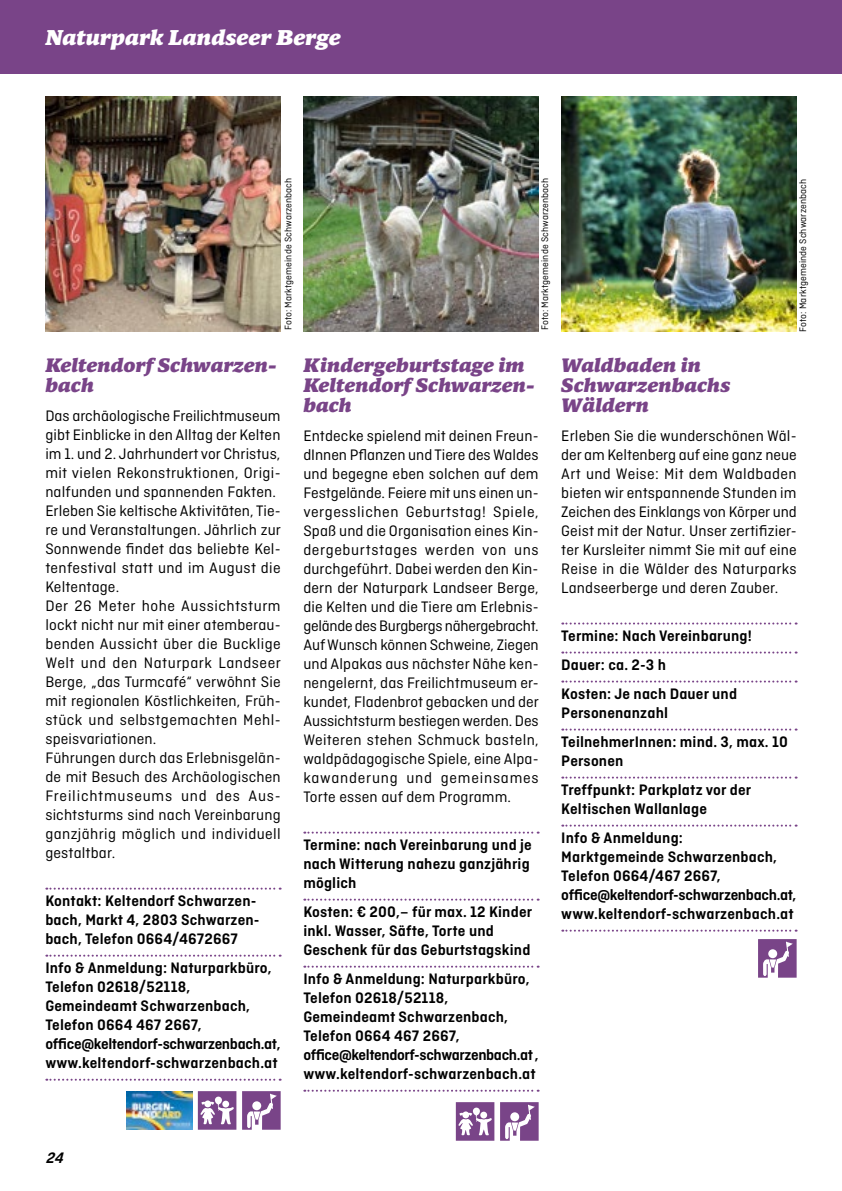
<style>
.page{position:relative;width:842px;height:1191px;background:#fff}
.page>*{position:absolute;margin:0;border:0;box-sizing:border-box;transform-origin:0 0}
.t1{font:italic 900 22px "Mundo Serif";letter-spacing:.01em;color:#fff}
.t2{font:italic 900 20px/20px "Mundo Serif";letter-spacing:.01em;color:#794488}
.t3{font:16px/19px "Ciutadella";letter-spacing:.01em;color:#000;text-align:justify}
.t4{font:600 16px/19px "Ciutadella";letter-spacing:.01em;color:#000}
.t5{font:italic 600 16px "Ciutadella";color:#000}
.t6{font:10px "Ciutadella";letter-spacing:.01em;color:#000}
</style>
<div class="page">
<div style="left:0;top:0;width:842px;height:74px;background:#794488"></div>
<svg style="left:46px;top:887px;width:235px;height:2px"></svg>
<svg style="left:46px;top:954px;width:235px;height:2px"></svg>
<svg style="left:46px;top:1078px;width:235px;height:2px"></svg>
<svg style="left:198px;top:1091px;width:38px;height:38px"></svg>
<svg style="left:242px;top:1091px;width:39px;height:38px"></svg>
<img style="left:127px;top:1091px;width:65px;height:38px">
<svg style="left:562px;top:622px;width:235px;height:2px"></svg>
<svg style="left:562px;top:651px;width:235px;height:2px"></svg>
<svg style="left:562px;top:680px;width:235px;height:2px"></svg>
<svg style="left:562px;top:728px;width:235px;height:2px"></svg>
<svg style="left:562px;top:776px;width:235px;height:2px"></svg>
<svg style="left:562px;top:824px;width:235px;height:2px"></svg>
<svg style="left:562px;top:929px;width:235px;height:2px"></svg>
<svg style="left:758px;top:939px;width:39px;height:38px"></svg>
<img style="left:45px;top:96px;width:236px;height:236px">
<img style="left:561px;top:96px;width:236px;height:236px">
<svg style="left:304px;top:831px;width:235px;height:2px"></svg>
<svg style="left:304px;top:898px;width:235px;height:2px"></svg>
<svg style="left:304px;top:965px;width:235px;height:2px"></svg>
<svg style="left:304px;top:1089px;width:235px;height:2px"></svg>
<svg style="left:456px;top:1102px;width:38px;height:38px"></svg>
<svg style="left:500px;top:1102px;width:39px;height:38px"></svg>
<img style="left:303px;top:96px;width:236px;height:236px">
<h1 class="t1" style="left:45px;top:21px;width:297px">Naturpark Landseer Berge</h1>
<p class="t6" style="left:283px;top:330px;width:154px;rotate:-90deg">Foto: Marktgemeinde Schwarzenbach</p>
<p class="t6" style="left:539px;top:330px;width:154px;rotate:-90deg">Foto: Marktgemeinde Schwarzenbach</p>
<p class="t2" style="left:45px;top:354px;width:233px">Keltendorf Schwarzen&shy;bach</p>
<p class="t3" style="left:45px;top:406px;width:237px;text-align:left">Das archäologische Freilichtmuseum gibt Einblicke in den Alltag der Kelten im 1. und 2. Jahrhundert vor Christus, mit vielen Rekonstruktionen, Origi&shy;nalfunden und spannenden Fakten.<br>Erleben Sie keltische Aktivitäten, Tie&shy;re und Veranstaltungen. Jährlich zur Sonnwende findet das beliebte Kel&shy;tenfestival statt und im August die Keltentage.<br>Der 26 Meter hohe Aussichtsturm lockt nicht nur mit einer atemberau&shy;benden Aussicht über die Bucklige Welt und den Naturpark Landseer Berge, „das Turmcafé“ verwöhnt Sie mit regionalen Köstlichkeiten, Früh&shy;stück und selbstgemachten Mehl&shy;speisvariationen.<br>Führungen durch das Erlebnisgelän&shy;de mit Besuch des Archäologischen Freilichtmuseums und des Aus&shy;sichtsturms sind nach Vereinbarung ganzjährig möglich und individuell gestaltbar.</p>
<p class="t4" style="left:45px;top:891px;width:216px">Kontakt: Keltendorf Schwarzen&shy;bach, Markt 4, 2803 Schwarzen&shy;bach, Telefon 0664/4672667</p>
<p class="t4" style="left:45px;top:958px;width:237px">Info &amp; Anmeldung: Naturparkbüro,<br>Telefon 02618/52118,<br>Gemeindeamt Schwarzenbach,<br>Telefon 0664 467 2667, office@keltendorf-schwarzenbach.at, www.keltendorf-schwarzenbach.at</p>
<p class="t2" style="left:303px;top:354px;width:233px">Kindergeburtstage im<br>Keltendorf Schwarzen&shy;bach</p>
<p class="t3" style="left:303px;top:426px;width:237px">Entdecke spielend mit deinen Freun&shy;dInnen Pflanzen und Tiere des Waldes und begegne eben solchen auf dem Festgelände. Feiere mit uns einen un&shy;vergesslichen Geburtstag! Spiele, Spaß und die Organisation eines Kin&shy;dergeburtstages werden von uns durchgeführt. Dabei werden den Kin&shy;dern der Naturpark Landseer Berge, die Kelten und die Tiere am Erlebnis&shy;gelände des Burgbergs nähergebracht.<br>Auf Wunsch können Schweine, Ziegen und Alpakas aus nächster Nähe ken&shy;nengelernt, das Freilichtmuseum er&shy;kundet, Fladenbrot gebacken und der Aussichtsturm bestiegen werden. Des Weiteren stehen Schmuck basteln, waldpädagogische Spiele, eine Alpa&shy;kawanderung und gemeinsames Torte essen auf dem Programm.</p>
<p class="t4" style="left:303px;top:835px;width:230px">Termine: nach Vereinbarung und je nach Witterung nahezu ganzjährig möglich</p>
<p class="t4" style="left:303px;top:902px;width:230px">Kosten: € 200,– für max. 12 Kinder inkl. Wasser, Säfte, Torte und<br>Geschenk für das Geburtstagskind</p>
<p class="t4" style="left:303px;top:969px;width:237px">Info &amp; Anmeldung: Naturparkbüro,<br>Telefon 02618/52118,<br>Gemeindeamt Schwarzenbach,<br>Telefon 0664 467 2667, office@keltendorf-schwarzenbach.at , www.keltendorf-schwarzenbach.at</p>
<p class="t6" style="left:797px;top:332px;width:154px;rotate:-90deg">Foto: Marktgemeinde Schwarzenbach</p>
<p class="t2" style="left:561px;top:354px;width:170px">Waldbaden in<br>Schwarzenbachs<br>Wäldern</p>
<p class="t3" style="left:561px;top:426px;width:237px">Erleben Sie die wunderschönen Wäl&shy;der am Keltenberg auf eine ganz neue Art und Weise: Mit dem Waldbaden bieten wir entspannende Stunden im Zeichen des Einklangs von Körper und Geist mit der Natur. Unser zertifizier&shy;ter Kursleiter nimmt Sie mit auf eine Reise in die Wälder des Naturparks Landseerberge und deren Zauber.</p>
<p class="t4" style="left:561px;top:621px;width:192px;line-height:29px">Termine: Nach Vereinbarung!<br>Dauer: ca. 2-3 h<br>Kosten: Je nach Dauer und</p>
<p class="t4" style="left:561px;top:698px;width:228px;line-height:29px">Personenanzahl<br>TeilnehmerInnen: mind. 3, max. 10</p>
<p class="t4" style="left:561px;top:746px;width:191px;line-height:29px">Personen<br>Treffpunkt: Parkplatz vor der</p>
<p class="t4" style="left:561px;top:794px;width:147px;line-height:29px">Keltischen Wallanlage<br>Info &amp; Anmeldung:</p>
<p class="t4" style="left:561px;top:847px;width:237px">Marktgemeinde Schwarzenbach, Telefon 0664/467 2667, office@keltendorf-schwarzenbach.at, www.keltendorf-schwarzenbach.at</p>
<p class="t5" style="left:45px;top:1149px;width:24px">24</p>
</div>
